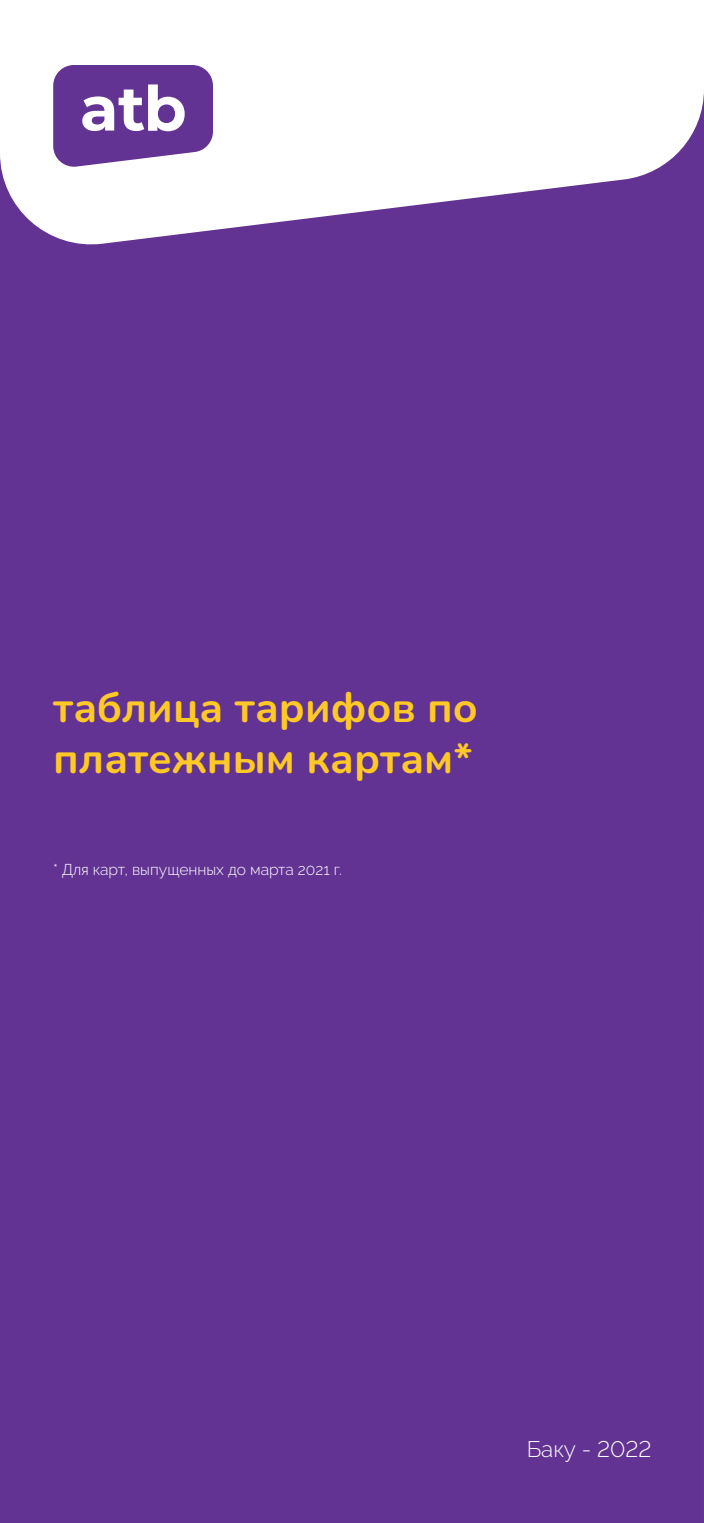
<style>
.page{position:relative;width:704px;height:1523px;background:#fff}
.page>*{position:absolute;margin:0;border:0;box-sizing:border-box;transform-origin:0 0}
.t1{font:700 42.5px/51px "Nunito";color:#fec827}
.t2{font:300 22.5px "Raleway";color:#fff}
.t3{font:300 15.62px "Raleway";color:#fff}
</style>
<div class="page">
<div style="left:0;top:250px;width:703px;height:1272px;background:#623393"></div>
<svg style="left:0;top:103px;width:703px;height:147px"></svg>
<svg style="left:53px;top:65px;width:160px;height:103px"></svg>
<p class="t1" style="left:53px;top:680px;width:426px">таблица тарифов по платежным картам*</p>
<p class="t3" style="left:53px;top:860px;width:290px">* Для карт, выпущенных до марта 2021 г.</p>
<p class="t2" style="left:526px;top:1435px;width:126px">Баку - 2022</p>
</div>
